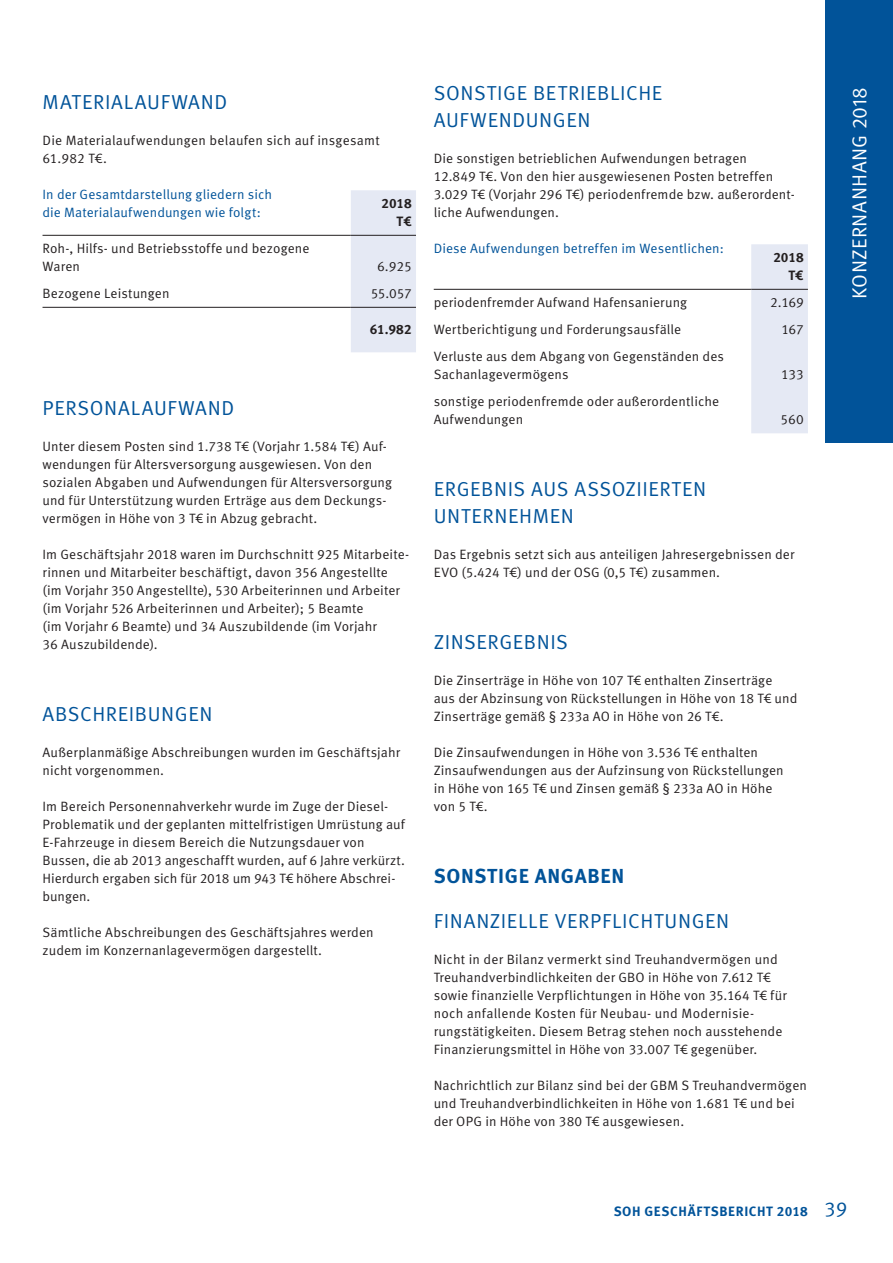
<style>
.page{position:relative;width:893px;height:1263px;background:#fff}
.page>*{position:absolute;margin:0;border:0;box-sizing:border-box;transform-origin:0 0}
.t1{font:20.25px/27px "Meta Pro Norm";letter-spacing:.03em;color:#015399}
.t2{font:20.25px "Meta Pro Norm";letter-spacing:.02em;color:#fff}
.t3{font:700 20.25px "Meta Pro";letter-spacing:.03em;color:#015399}
.t4{font:13.5px/18px "Meta Pro Norm";letter-spacing:.01em;color:#231f20}
.t5{font:13.5px/18px "Meta Pro Norm";letter-spacing:.01em;color:#015399}
.t6{font:700 13.5px "Meta Pro";letter-spacing:.045em;color:#015399}
.t7{font:700 13.5px/18px "Meta Pro";letter-spacing:-.015em;color:#231f20;text-align:right}
.s1{font-family:"Meta Pro Norm";font-weight:400;font-size:20.25px}
</style>
<div class="page">
<div style="left:825px;top:0;width:68px;height:442px;background:#015399"></div>
<div style="left:351px;top:190px;width:65px;height:162px;background:#e5e9f4"></div>
<hr style="left:43px;top:307px;width:308px;height:1px;background:#231f20">
<hr style="left:351px;top:307px;width:65px;height:1px;background:#231f20">
<hr style="left:43px;top:235px;width:308px;height:1px;background:#231f20">
<hr style="left:351px;top:235px;width:65px;height:1px;background:#231f20">
<div style="left:751px;top:244px;width:57px;height:189px;background:#e5e9f4"></div>
<hr style="left:434px;top:289px;width:317px;height:1px;background:#231f20">
<hr style="left:751px;top:289px;width:57px;height:1px;background:#231f20">
<h1 class="t1" style="left:43px;top:87px;width:186px">MATERIALAUFWAND</h1>
<p class="t4" style="left:43px;top:131px;width:339px">Die Materialaufwendungen belaufen sich auf insgesamt<br>61.982 T€.</p>
<p class="t5" style="left:43px;top:185px;width:231px">In der Gesamtdarstellung gliedern sich die Materialaufwendungen wie folgt:</p>
<p class="t7" style="left:381px;top:194px;width:32px">2018<br>T€</p>
<p class="t4" style="left:43px;top:239px;width:269px">Roh-, Hilfs- und Betriebsstoffe und bezogene<br>Waren</p>
<p class="t4" style="left:377px;top:257px;width:36px">6.925</p>
<p class="t4" style="left:43px;top:284px;width:129px">Bezogene Leistungen</p>
<p class="t4" style="left:371px;top:284px;width:43px">55.057</p>
<p class="t7" style="left:370px;top:320px;width:43px">61.982</p>
<h1 class="t1" style="left:43px;top:393px;width:193px">PERSONALAUFWAND</h1>
<p class="t4" style="left:43px;top:437px;width:351px">Unter diesem Posten sind 1.738 T€ (Vorjahr 1.584 T€) Auf&shy;wendungen für Altersversorgung ausgewiesen. Von den sozialen Abgaben und Aufwendungen für Altersversorgung und für Unterstützung wurden Erträge aus dem Deckungs&shy;vermögen in Höhe von 3 T€ in Abzug gebracht.</p>
<p class="t4" style="left:43px;top:545px;width:368px">Im Geschäftsjahr 2018 waren im Durchschnitt 925 Mitarbeite&shy;rinnen und Mitarbeiter beschäftigt, davon 356 Angestellte (im Vorjahr 350 Angestellte), 530 Arbeiterinnen und Arbeiter (im Vorjahr 526 Arbeiterinnen und Arbeiter); 5 Beamte<br>(im Vorjahr 6 Beamte) und 34 Auszubildende (im Vorjahr<br>36 Auszubildende).</p>
<h1 class="t1" style="left:43px;top:699px;width:171px">ABSCHREIBUNGEN</h1>
<p class="t4" style="left:43px;top:743px;width:359px">Außerplanmäßige Abschreibungen wurden im Geschäftsjahr nicht vorgenommen.</p>
<p class="t4" style="left:43px;top:797px;width:364px">Im Bereich Personennahverkehr wurde im Zuge der Diesel-Problematik und der geplanten mittelfristigen Umrüstung auf E-Fahrzeuge in diesem Bereich die Nutzungsdauer von Bussen, die ab 2013 angeschafft wurden, auf 6 Jahre verkürzt.<br>Hierdurch ergaben sich für 2018 um 943 T€ höhere Abschrei&shy;bungen.</p>
<p class="t4" style="left:43px;top:923px;width:333px">Sämtliche Abschreibungen des Geschäftsjahres werden zudem im Konzernanlagevermögen dargestellt.</p>
<h1 class="t1" style="left:434px;top:78px;width:230px">SONSTIGE BETRIEBLICHE<br>AUFWENDUNGEN</h1>
<p class="t4" style="left:434px;top:149px;width:361px">Die sonstigen betrieblichen Aufwendungen betragen<br>12.849 T€. Von den hier ausgewiesenen Posten betreffen 3.029 T€ (Vorjahr 296 T€) periodenfremde bzw. außerordent&shy;liche Aufwendungen.</p>
<p class="t5" style="left:434px;top:239px;width:292px">Diese Aufwendungen betreffen im Wesentlichen:</p>
<p class="t7" style="left:773px;top:248px;width:32px">2018<br>T€</p>
<p class="t4" style="left:434px;top:293px;width:255px">periodenfremder Aufwand Hafensanierung</p>
<p class="t4" style="left:770px;top:293px;width:35px">2.169</p>
<p class="t4" style="left:434px;top:320px;width:249px">Wertberichtigung und Forderungsausfälle</p>
<p class="t4" style="left:781px;top:320px;width:24px">167</p>
<p class="t4" style="left:434px;top:347px;width:292px">Verluste aus dem Abgang von Gegenständen des<br>Sachanlagevermögens</p>
<p class="t4" style="left:781px;top:365px;width:24px">133</p>
<p class="t4" style="left:434px;top:392px;width:287px">sonstige periodenfremde oder außerordentliche<br>Aufwendungen</p>
<p class="t4" style="left:780px;top:410px;width:25px">560</p>
<h1 class="t1" style="left:434px;top:474px;width:274px">ERGEBNIS AUS ASSOZIIERTEN<br>UNTERNEHMEN</h1>
<p class="t4" style="left:434px;top:545px;width:362px">Das Ergebnis setzt sich aus anteiligen Jahresergebnissen der<br>EVO (5.424 T€) und der OSG (0,5 T€) zusammen.</p>
<h1 class="t1" style="left:434px;top:627px;width:136px">ZINSERGEBNIS</h1>
<p class="t4" style="left:434px;top:671px;width:365px">Die Zinserträge in Höhe von 107 T€ enthalten Zinserträge<br>aus der Abzinsung von Rückstellungen in Höhe von 18 T€ und<br>Zinserträge gemäß § 233a AO in Höhe von 26 T€.</p>
<p class="t4" style="left:434px;top:743px;width:352px">Die Zinsaufwendungen in Höhe von 3.536 T€ enthalten Zinsaufwendungen aus der Aufzinsung von Rückstellungen in Höhe von 165 T€ und Zinsen gemäß § 233a AO in Höhe von 5 T€.</p>
<h1 class="t3" style="left:434px;top:860px;width:192px">SONSTIGE ANGABEN</h1>
<h1 class="t1" style="left:434px;top:906px;width:297px">FINANZIELLE VERPFLICHTUNGEN</h1>
<p class="t4" style="left:434px;top:950px;width:354px">Nicht in der Bilanz vermerkt sind Treuhandvermögen und Treuhandverbindlichkeiten der GBO in Höhe von 7.612 T€ sowie finanzielle Verpflichtungen in Höhe von 35.164 T€ für noch anfallende Kosten für Neubau- und Modernisie&shy;rungstätigkeiten. Diesem Betrag stehen noch ausstehende Finanzierungsmittel in Höhe von 33.007 T€ gegenüber.</p>
<p class="t4" style="left:434px;top:1076px;width:375px">Nachrichtlich zur Bilanz sind bei der GBM S Treuhandvermögen und Treuhandverbindlichkeiten in Höhe von 1.681 T€ und bei der OPG in Höhe von 380 T€ ausgewiesen.</p>
<h1 class="t2" style="left:844px;top:299px;width:213px;rotate:-90deg">KONZERNANHANG 2018</h1>
<p class="t6" style="left:614px;top:1201px;width:235px">SOH GESCHÄFTSBERICHT 2018 <span class="s1">39</span></p>
</div>
